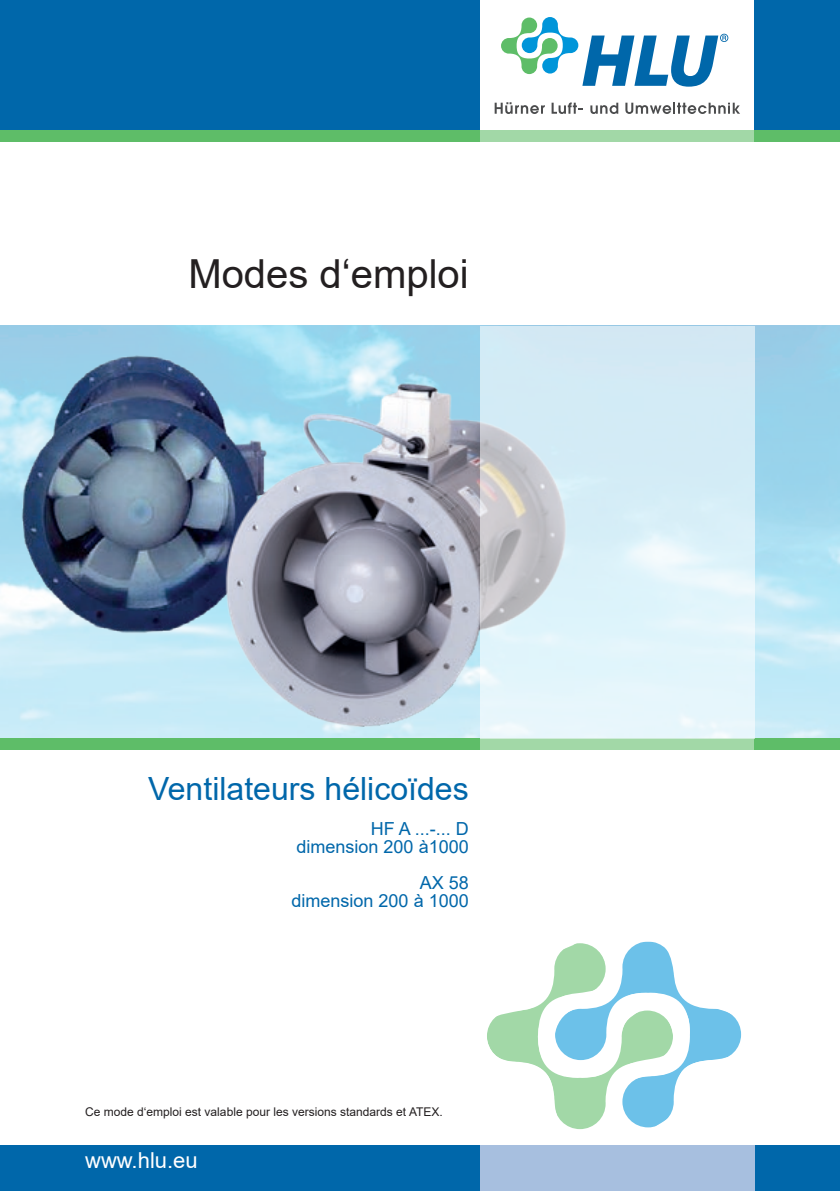
<style>
.page{position:relative;width:840px;height:1191px;background:#fff}
.page>*{position:absolute;margin:0;border:0;box-sizing:border-box;transform-origin:0 0}
.Titel{font:40px "Arial";color:#231f20}
.h1_rechtsbündig{font:32px "Arial";color:#0067aa}
.p_ohne_Blocksatz{font:22px "Arial";color:#fff}
.h1_rechtsbündig-2{font:18px "Arial";color:#0067aa}
.h1_untertitel{font:18px "Arial";color:#0067aa}
.p_ohne_Blocksatz-2{font:12px "Arial";color:#231f20}
</style>
<div class="page">
<img style="left:0;top:326px;width:839px;height:412px">
<div style="left:754px;top:0;width:85px;height:130px;background:#0067aa"></div>
<div style="left:0;top:0;width:479px;height:130px;background:#0067aa"></div>
<div style="left:0;top:130px;width:479px;height:12px;background:#5ebd68"></div>
<div style="left:754px;top:130px;width:85px;height:12px;background:#5ebd68"></div>
<div style="left:479px;top:130px;width:275px;height:12px;background:#a2d8a7"></div>
<div style="left:754px;top:1145px;width:85px;height:46px;background:#0067aa"></div>
<div style="left:0;top:1145px;width:479px;height:46px;background:#0067aa"></div>
<div style="left:479px;top:1145px;width:275px;height:46px;background:#a7bfdf"></div>
<svg style="left:487px;top:941px;width:253px;height:188px"></svg>
<div style="left:0;top:738px;width:479px;height:12px;background:#5ebd68"></div>
<div style="left:754px;top:738px;width:85px;height:12px;background:#5ebd68"></div>
<div style="left:479px;top:738px;width:275px;height:12px;background:#a2d8a7"></div>
<svg style="left:494px;top:102px;width:50px;height:12px"></svg>
<svg style="left:551px;top:102px;width:31px;height:12px"></svg>
<svg style="left:590px;top:103px;width:28px;height:11px"></svg>
<svg style="left:625px;top:103px;width:114px;height:11px"></svg>
<svg style="left:501px;top:17px;width:227px;height:70px"></svg>
<img style="left:0;top:334px;width:296px;height:319px">
<img style="left:202px;top:373px;width:277px;height:365px">
<svg style="left:479px;top:326px;width:275px;height:412px;background:#d8eaf2"></svg>
<p class="Titel" style="left:188px;top:247px;width:282px">Modes d‘emploi</p>
<p class="h1_rechtsbündig" style="left:148px;top:767px;width:322px">Ventilateurs hélicoïdes</p>
<p class="h1_rechtsbündig-2" style="left:370px;top:816px;width:100px">HF A ...-... D</p>
<p class="h1_untertitel" style="left:296px;top:834px;width:174px">dimension 200 à1000</p>
<p class="h1_rechtsbündig-2" style="left:419px;top:870px;width:51px">AX 58</p>
<p class="h1_rechtsbündig-2" style="left:291px;top:888px;width:179px">dimension 200 à 1000</p>
<p class="p_ohne_Blocksatz-2" style="left:85px;top:1103px;width:359px">Ce mode d‘emploi est valable pour les versions standards et ATEX.</p>
<p class="p_ohne_Blocksatz" style="left:85px;top:1144px;width:114px">www.hlu.eu</p>
</div>
